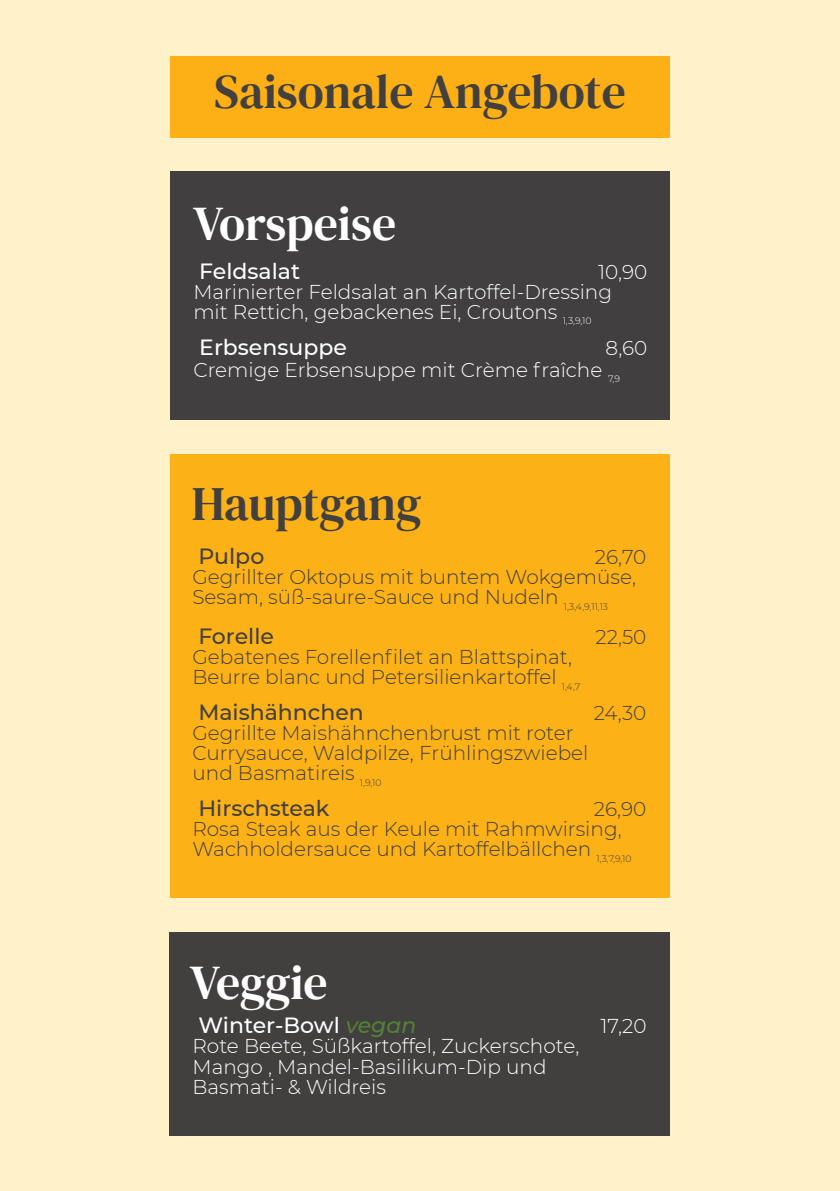
<style>
.page{position:relative;width:840px;height:1191px;background:#fff}
.page>*{position:absolute;margin:0;border:0;box-sizing:border-box;transform-origin:0 0}
.t1{font:48px "DM Serif Text";color:#423f3f}
.t2{font:48px "DM Serif Text";color:#fff}
.t3{font:500 22px "Montserrat";color:#fff}
.t4{font:500 22px "Montserrat";color:#423f3f}
.t5{font:300 20px "Montserrat";color:#423f3f}
.t6{font:300 20px "Montserrat";color:#fff}
.t7{font:300 9.4px "Montserrat";color:#423f3f}
.t8{font:300 9.4px "Montserrat";color:#fff}
.s1{font-style:italic;color:#538135}
</style>
<div class="page">
<div style="left:0;top:0;width:839px;height:1191px;background:#fff2c9"></div>
<div style="left:170px;top:454px;width:499px;height:443px;background:#fcb116"></div>
<div style="left:170px;top:171px;width:499px;height:249px;background:#413f3f"></div>
<div style="left:170px;top:56px;width:499px;height:81px;background:#fcb016"></div>
<div style="left:169px;top:931px;width:500px;height:204px;background:#423f3f"></div>
<p class="t1" style="left:214px;top:58px;width:413px">Saisonale Angebote</p>
<p class="t2" style="left:193px;top:190px;width:204px">Vorspeise</p>
<p class="t3" style="left:199px;top:258px;width:102px">Feldsalat</p>
<p class="t6" style="left:597px;top:259px;width:51px">10,90</p>
<p class="t6" style="left:193px;top:279px;width:420px">Marinierter Feldsalat an Kartoffel-Dressing</p>
<p class="t6" style="left:193px;top:299px;width:365px">mit Rettich, gebackenes Ei, Croutons</p>
<p class="t8" style="left:562px;top:315px;width:30px">1,3,9,10</p>
<p class="t3" style="left:199px;top:334px;width:149px">Erbsensuppe</p>
<p class="t6" style="left:605px;top:335px;width:43px">8,60</p>
<p class="t6" style="left:193px;top:357px;width:410px">Cremige Erbsensuppe mit Crème fraîche</p>
<p class="t8" style="left:607px;top:373px;width:14px">7,9</p>
<p class="t1" style="left:192px;top:470px;width:231px">Hauptgang</p>
<p class="t4" style="left:198px;top:543px;width:67px">Pulpo</p>
<p class="t5" style="left:594px;top:545px;width:53px">26,70</p>
<p class="t5" style="left:192px;top:565px;width:445px">Gegrillter Oktopus mit buntem Wokgemüse,</p>
<p class="t5" style="left:192px;top:585px;width:367px">Sesam, süß-saure-Sauce und Nudeln</p>
<p class="t7" style="left:563px;top:600px;width:46px">1,3,4,9,11,13</p>
<p class="t4" style="left:198px;top:623px;width:77px">Forelle</p>
<p class="t5" style="left:595px;top:625px;width:53px">22,50</p>
<p class="t5" style="left:192px;top:645px;width:381px">Gebatenes Forellenfilet an Blattspinat,</p>
<p class="t5" style="left:192px;top:665px;width:365px">Beurre blanc und Petersilienkartoffel</p>
<p class="t7" style="left:561px;top:680px;width:20px">1,4,7</p>
<p class="t4" style="left:198px;top:699px;width:167px">Maishähnchen</p>
<p class="t5" style="left:593px;top:701px;width:54px">24,30</p>
<p class="t5" style="left:192px;top:721px;width:382px">Gegrillte Maishähnchenbrust mit roter</p>
<p class="t5" style="left:192px;top:741px;width:397px">Currysauce, Waldpilze, Frühlingszwiebel</p>
<p class="t5" style="left:192px;top:761px;width:164px">und Basmatireis</p>
<p class="t7" style="left:360px;top:776px;width:23px">1,9,10</p>
<p class="t4" style="left:198px;top:795px;width:132px">Hirschsteak</p>
<p class="t5" style="left:593px;top:797px;width:54px">26,90</p>
<p class="t5" style="left:192px;top:817px;width:430px">Rosa Steak aus der Keule mit Rahmwirsing,</p>
<p class="t5" style="left:192px;top:837px;width:400px">Wachholdersauce und Kartoffelbällchen</p>
<p class="t7" style="left:596px;top:852px;width:37px">1,3,7,9,10</p>
<p class="t2" style="left:190px;top:949px;width:139px">Veggie</p>
<p class="t3" style="left:198px;top:1012px;width:219px">Winter-Bowl <span class="s1">vegan</span></p>
<p class="t6" style="left:600px;top:1014px;width:48px">17,20</p>
<p class="t6" style="left:192px;top:1034px;width:388px">Rote Beete, Süßkartoffel, Zuckerschote,</p>
<p class="t6" style="left:192px;top:1054px;width:355px">Mango , Mandel-Basilikum-Dip und</p>
<p class="t6" style="left:192px;top:1074px;width:195px">Basmati- &amp; Wildreis</p>
</div>
